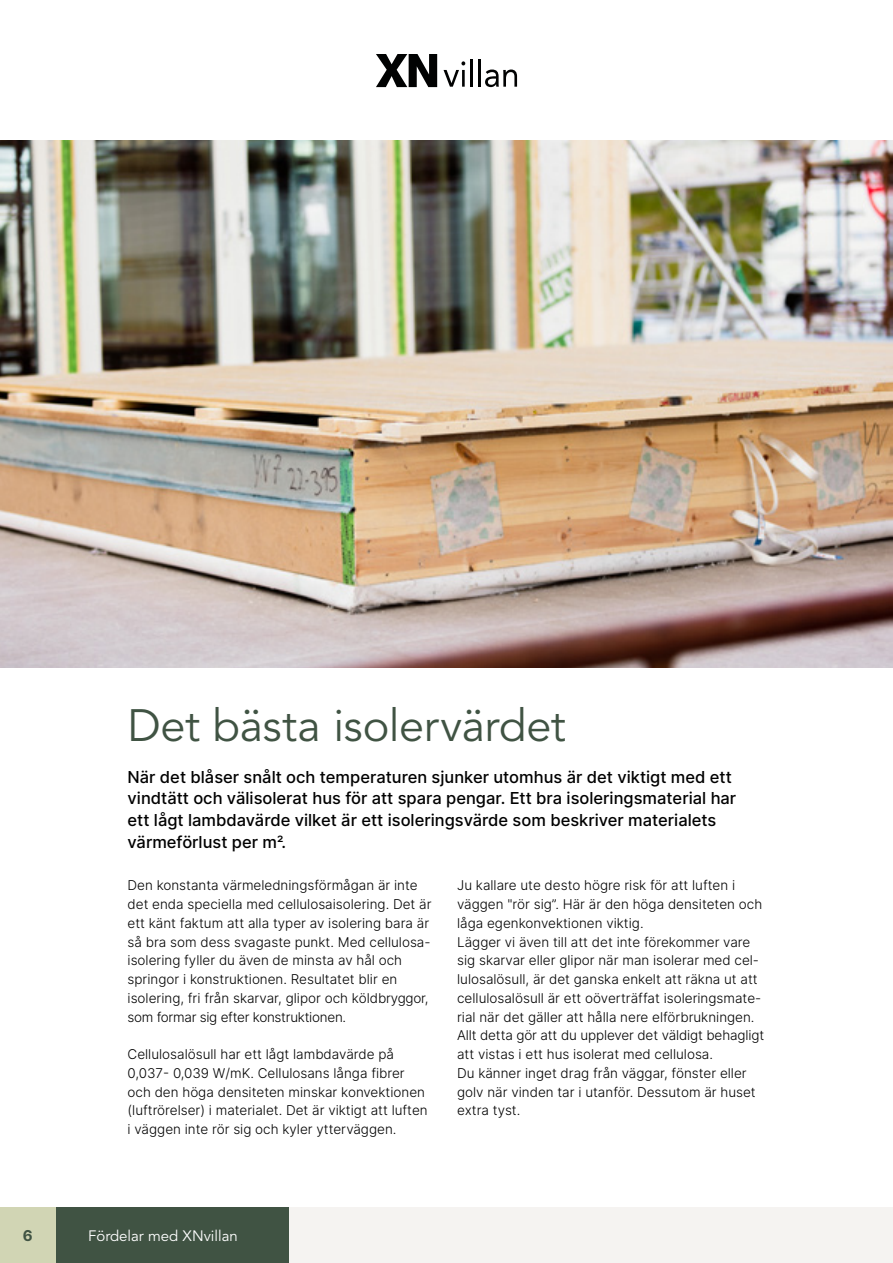
<style>
.page{position:relative;width:893px;height:1263px;background:#fff}
.page>*{position:absolute;margin:0;border:0;box-sizing:border-box;transform-origin:0 0}
.t1{font:45px "Avenir LT Std";letter-spacing:-.01em;color:#405343}
.t2{font:500 16.5px/21.8px "Inter";color:#000}
.t3{font:15px "Avenir LT Std";color:#fff}
.t4{font:700 15px "Inter";color:#405343}
.t5{font:300 13.5px/18.8px "Inter";color:#000}
</style>
<div class="page">
<div style="left:0;top:1207px;width:893px;height:56px;background:#f5f3f1"></div>
<div style="left:55px;top:1207px;width:234px;height:56px;background:#405343"></div>
<div style="left:0;top:1207px;width:55px;height:55px;background:#d1d5b4"></div>
<svg style="left:376px;top:54px;width:61px;height:33px"></svg>
<svg style="left:443px;top:61px;width:22px;height:26px"></svg>
<hr style="left:470px;top:60px;width:3px;height:27px;background:#010202">
<hr style="left:478px;top:60px;width:3px;height:27px;background:#010202">
<svg style="left:485px;top:70px;width:32px;height:17px"></svg>
<img style="left:0;top:140px;width:893px;height:528px">
<h1 class="t1" style="left:128px;top:699px;width:440px">Det bästa isolervärdet</h1>
<p class="t2" style="left:128px;top:765px;width:610px">När det blåser snålt och temperaturen sjunker utomhus är det viktigt med ett vindtätt och välisolerat hus för att spara pengar. Ett bra isoleringsmaterial har ett lågt lambdavärde vilket är ett isoleringsvärde som beskriver materialets värmeförlust per m2.</p>
<p class="t5" style="left:128px;top:876px;width:305px">Den konstanta värmeledningsförmågan är inte det enda speciella med cellulosaisolering. Det är ett känt faktum att alla typer av isolering bara är så bra som dess svagaste punkt. Med cellulosa&shy;isolering fyller du även de minsta av hål och springor i konstruktionen. Resultatet blir en isolering, fri från skarvar, glipor och köldbryggor, som formar sig efter konstruktionen.</p>
<p class="t5" style="left:128px;top:1045px;width:302px">Cellulosalösull har ett lågt lambdavärde på 0,037- 0,039 W/mK. Cellulosans långa fibrer och den höga densiteten minskar konvektionen (luftrörelser) i materialet. Det är viktigt att luften i väggen inte rör sig och kyler ytterväggen.</p>
<p class="t5" style="left:457px;top:876px;width:309px">Ju kallare ute desto högre risk för att luften i väggen "rör sig”. Här är den höga densiteten och låga egenkonvektionen viktig.<br>Lägger vi även till att det inte förekommer vare sig skarvar eller glipor när man isolerar med cel&shy;lulosalösull, är det ganska enkelt att räkna ut att cellulosalösull är ett oöverträffat isoleringsmate&shy;rial när det gäller att hålla nere elförbrukningen.<br>Allt detta gör att du upplever det väldigt behagligt att vistas i ett hus isolerat med cellulosa.<br>Du känner inget drag från väggar, fönster eller golv när vinden tar i utanför. Dessutom är huset extra tyst.</p>
<p class="t4" style="left:23px;top:1224px;width:11px">6</p>
<p class="t3" style="left:88px;top:1227px;width:151px">Fördelar med XNvillan</p>
</div>
